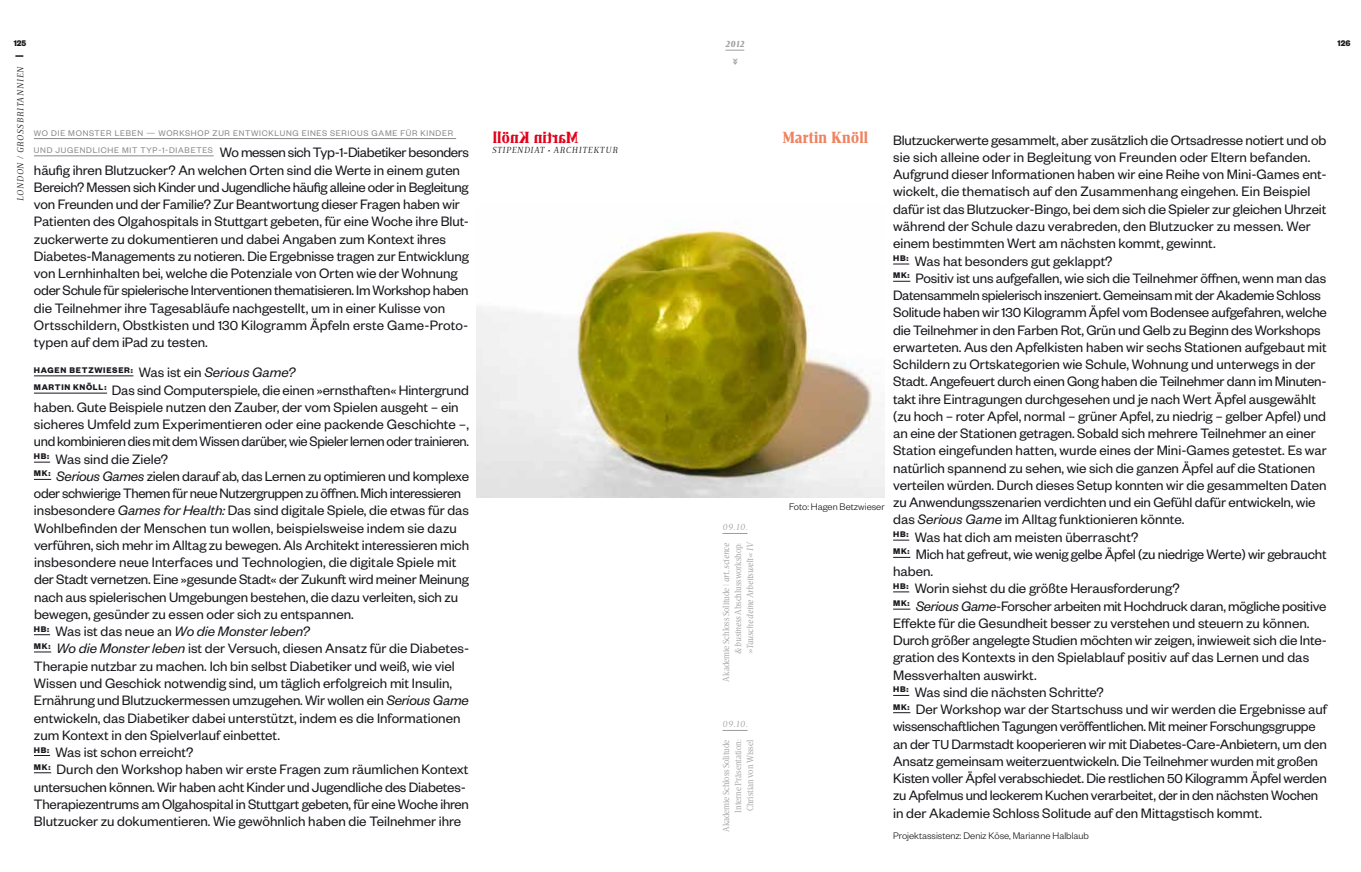
<style>
.page{position:relative;width:1361px;height:872px;background:#fff}
.page>*{position:absolute;margin:0;border:0;box-sizing:border-box;transform-origin:0 0}
.t1{font:900 16.5px "Apud";letter-spacing:.015em;color:#ee8360}
.t2{font:15px/17.2px "Founders Grotesk";letter-spacing:-.01em;color:#1a171c}
.t3{font:900 12.6px "Apud";color:#9d9ea0}
.t4{font:300 10.5px "Founders Grotesk";color:#1a171c}
.t5{font:italic 9px/12px "Apud";letter-spacing:.1em;color:#9d9ea0;text-align:justify}
.t6{font:9px "Founders Grotesk";letter-spacing:.08em;color:#87888a}
.t7{font:9px/12px "Apud";letter-spacing:-.01em;color:#9d9ea0;text-align:justify}
.t8{font:italic 9px "Apud";letter-spacing:.105em;color:#1a171c}
.t9{font:700 9px "Founders Grotesk";letter-spacing:.08em;color:#1a171c}
.t10{font:italic 900 9px "Apud";color:#9d9ea0}
.s1{font-size:14.25px}
.s2{font-weight:400;font-size:15px}
.s3{font-weight:400;font-style:italic;font-size:15px}
.s4{font-style:italic}
.s5{font-style:normal}
</style>
<div class="page">
<svg style="left:15px;top:55px;width:8px;height:2px"></svg>
<img style="left:476px;top:229px;width:409px;height:268px">
<hr style="left:34px;top:138px;width:422px;height:1px;background:#87888a">
<hr style="left:34px;top:156px;width:180px;height:1px;background:#87888a">
<hr style="left:34px;top:375px;width:99px;height:1px;background:#1a171c">
<hr style="left:34px;top:393px;width:73px;height:1px;background:#1a171c">
<svg style="left:34px;top:462px;width:16px;height:1px"></svg>
<svg style="left:34px;top:479px;width:17px;height:1px"></svg>
<svg style="left:34px;top:634px;width:16px;height:1px"></svg>
<svg style="left:34px;top:651px;width:17px;height:1px"></svg>
<svg style="left:34px;top:755px;width:16px;height:1px"></svg>
<svg style="left:34px;top:772px;width:17px;height:1px"></svg>
<svg style="left:893px;top:264px;width:16px;height:1px"></svg>
<svg style="left:893px;top:281px;width:17px;height:1px"></svg>
<svg style="left:893px;top:540px;width:16px;height:1px"></svg>
<svg style="left:893px;top:557px;width:17px;height:1px"></svg>
<svg style="left:893px;top:591px;width:16px;height:1px"></svg>
<svg style="left:893px;top:609px;width:17px;height:1px"></svg>
<svg style="left:893px;top:695px;width:16px;height:1px"></svg>
<svg style="left:893px;top:712px;width:17px;height:1px"></svg>
<svg style="left:722px;top:533px;width:25px;height:1px"></svg>
<svg style="left:722px;top:730px;width:25px;height:1px"></svg>
<svg style="left:725px;top:50px;width:19px;height:1px"></svg>
<p class="t9" style="left:14px;top:37px;width:14px">125</p>
<p class="t9" style="left:1337px;top:37px;width:14px">126</p>
<p class="t10" style="left:725px;top:39px;width:20px">2012</p>
<p class="t3" style="left:744px;top:58px;width:9px;rotate:90deg">»</p>
<p class="t8" style="left:16px;top:201px;width:136px;rotate:-90deg">LONDON / GROSSBRITANNIEN</p>
<p class="t6" style="left:34px;top:127px;width:421px">Wo die Monster lebeN — Workshop zur Entwicklung eines Serious Game für Kinder</p>
<p class="t2" style="left:34px;top:143px;width:437px"><sup>und</sup> <sup>Jugendliche</sup> <sup>m</sup> <sup>it</sup> <sup>Typ-1-D</sup> <sup>iabetes</sup> Wo messen sich Typ-<span class="s1">1</span>-Diabetiker besonders häufig ihren Blutzucker? An welchen Orten sind die Werte in einem guten Bereich? Messen sich Kinder und Jugendliche häufig alleine oder in Begleitung von Freunden und der Familie? Zur Beantwortung dieser Fragen haben wir Patienten des Olgahospitals in Stuttgart gebeten, für eine Woche ihre Blut&shy;zuckerwerte zu dokumentieren und dabei Angaben zum Kontext ihres Diabetes-Managements zu notieren. Die Ergebnisse tragen zur Entwicklung von Lernhinhalten bei, welche die Potenziale von Orten wie der Wohnung oder Schule für spielerische Interventionen thematisieren. Im Workshop haben die Teilnehmer ihre Tagesabläufe nachgestellt, um in einer Kulisse von Ortsschildern, Obstkisten und <span class="s1">130</span> Kilogramm Äpfeln erste Game-Proto&shy;typen auf dem iPad zu testen.</p>
<p class="t9" style="left:34px;top:364px;width:263px">HAGEN BETZWIESER: <span class="s2">Was ist ein</span> <span class="s3">Serious Game?</span></p>
<p class="t2" style="left:34px;top:380px;width:437px"><sup>MARTIN</sup> <sup>KNÖLL:</sup> Das sind Computerspiele, die einen »ernsthaften« Hintergrund haben. Gute Beispiele nutzen den Zauber, der vom Spielen ausgeht – ein sicheres Umfeld zum Experimentieren oder eine packende Geschichte –, und kombinieren dies mit dem Wissen darüber, wie Spieler lernen oder trainieren.<br><sup>HB:</sup> Was sind die Ziele?<br><sup>MK:</sup> <span class="s4">Serious Games</span> zielen darauf ab, das Lernen zu optimieren und komplexe oder schwierige Themen für neue Nutzergruppen zu öffnen. Mich interessieren insbesondere <span class="s4">Games for Health:</span> Das sind digitale Spiele, die etwas für das Wohlbefinden der Menschen tun wollen, beispielsweise indem sie dazu verführen, sich mehr im Alltag zu bewegen. Als Architekt interessieren mich insbesondere neue Interfaces und Technologien, die digitale Spiele mit der Stadt vernetzen. Eine »gesunde Stadt« der Zukunft wird meiner Meinung nach aus spielerischen Umgebungen bestehen, die dazu verleiten, sich zu bewegen, gesünder zu essen oder sich zu entspannen.<br><sup>HB:</sup> Was ist das neue an <span class="s4">Wo die Monster leben?<br></span><sup>MK:</sup> <span class="s4">Wo die Monster leben</span> ist der Versuch, diesen Ansatz für die Diabetes-Therapie nutzbar zu machen. Ich bin selbst Diabetiker und weiß, wie viel Wissen und Geschick notwendig sind, um täglich erfolgreich mit Insulin, Ernährung und Blutzuckermessen umzugehen. Wir wollen ein <span class="s4">Serious Game </span>entwickeln, das Diabetiker dabei unterstützt, indem es die Informationen zum Kontext in den Spielverlauf einbettet.<br><sup>HB:</sup> Was ist schon erreicht?<br><sup>MK:</sup> Durch den Workshop haben wir erste Fragen zum räumlichen Kontext untersuchen können. Wir haben acht Kinder und Jugendliche des Diabetes-Therapiezentrums am Olgahospital in Stuttgart gebeten, für eine Woche ihren Blutzucker zu dokumentieren. Wie gewöhnlich haben die Teilnehmer ihre</p>
<p class="t1" style="left:782px;top:127px;width:87px">Martin Knöll</p>
<p class="t2" style="left:893px;top:131px;width:436px">Blutzuckerwerte gesammelt, aber zusätzlich die Ortsadresse notiert und ob sie sich alleine oder in Begleitung von Freunden oder Eltern befanden.<br>Aufgrund dieser Informationen haben wir eine Reihe von Mini-Games ent&shy;wickelt, die thematisch auf den Zusammenhang eingehen. Ein Beispiel dafür ist das Blutzucker-Bingo, bei dem sich die Spieler zur gleichen Uhrzeit während der Schule dazu verabreden, den Blutzucker zu messen. Wer einem bestimmten Wert am nächsten kommt, gewinnt.<br><sup>HB:</sup> Was hat besonders gut geklappt?<br><sup>MK:</sup> Positiv ist uns aufgefallen, wie sich die Teilnehmer öffnen, wenn man das Datensammeln spielerisch inszeniert. Gemeinsam mit der Akademie Schloss Solitude haben wir <span class="s1">130</span> Kilogramm Äpfel vom Bodensee aufgefahren, welche die Teilnehmer in den Farben Rot, Grün und Gelb zu Beginn des Workshops erwarteten. Aus den Apfelkisten haben wir sechs Stationen aufgebaut mit Schildern zu Ortskategorien wie Schule, Wohnung und unterwegs in der Stadt. Angefeuert durch einen Gong haben die Teilnehmer dann im Minuten&shy;takt ihre Eintragungen durchgesehen und je nach Wert Äpfel ausgewählt (zu hoch – roter Apfel, normal – grüner Apfel, zu niedrig – gelber Apfel) und an eine der Stationen getragen. Sobald sich mehrere Teilnehmer an einer Station eingefunden hatten, wurde eines der Mini-Games getestet. Es war natürlich spannend zu sehen, wie sich die ganzen Äpfel auf die Stationen verteilen würden. Durch dieses Setup konnten wir die gesammelten Daten zu Anwendungsszenarien verdichten und ein Gefühl dafür entwickeln, wie das <span class="s4">Serious Game</span> im Alltag funktionieren könnte.<br><sup>HB:</sup> Was hat dich am meisten überrascht?<br><sup>MK:</sup> Mich hat gefreut, wie wenig gelbe Äpfel (zu niedrige Werte) wir gebraucht haben.<br><sup>HB:</sup> Worin siehst du die größte Herausforderung?<br><sup>MK:</sup> <span class="s4">Serious Game</span>-Forscher arbeiten mit Hochdruck daran, mögliche positive Effekte für die Gesundheit besser zu verstehen und steuern zu können.<br>Durch größer angelegte Studien möchten wir zeigen, inwieweit sich die Inte&shy;gration des Kontexts in den Spielablauf positiv auf das Lernen und das Messverhalten auswirkt.<br><sup>HB:</sup> Was sind die nächsten Schritte?<br><sup>MK:</sup> Der Workshop war der Startschuss und wir werden die Ergebnisse auf wissenschaftlichen Tagungen veröffentlichen. Mit meiner Forschungsgruppe an der <span class="s1">TU</span> Darmstadt kooperieren wir mit Diabetes-Care-Anbietern, um den Ansatz gemeinsam weiterzuentwickeln. Die Teilnehmer wurden mit großen Kisten voller Äpfel verabschiedet. Die restlichen <span class="s1">50</span> Kilogramm Äpfel werden zu Apfelmus und leckerem Kuchen verarbeitet, der in den nächsten Wochen in der Akademie Schloss Solitude auf den Mittagstisch kommt.</p>
<p class="t4" style="left:893px;top:829px;width:197px">Projektassistenz: Deniz Köse, Marianne Halblaub</p>
<p class="t8" style="left:492px;top:145px;width:127px">STIPENDIAT • ARCHITEKTUR</p>
<p class="t4" style="left:789px;top:500px;width:97px">Foto: Hagen Betzwieser</p>
<p class="t5" style="left:722px;top:521px;width:27px">09.10.</p>
<p class="t5" style="left:720px;top:654px;width:113px;text-indent:-28px;rotate:-90deg"><span class="s5">Akademie Schloss Solitude |</span> ART, SCIENCE &amp; BUSINESS <span class="s5">Abschlussworkshop: </span>»TAUSCHE DEINE ARBEITSWELT« IV</p>
<p class="t5" style="left:722px;top:718px;width:27px">09.10.</p>
<p class="t7" style="left:720px;top:812px;width:74px;text-indent:-19px;rotate:-90deg">Akademie Schloss Solitude Interne Präsentation:<br>Christian von Wissel</p>
</div>
